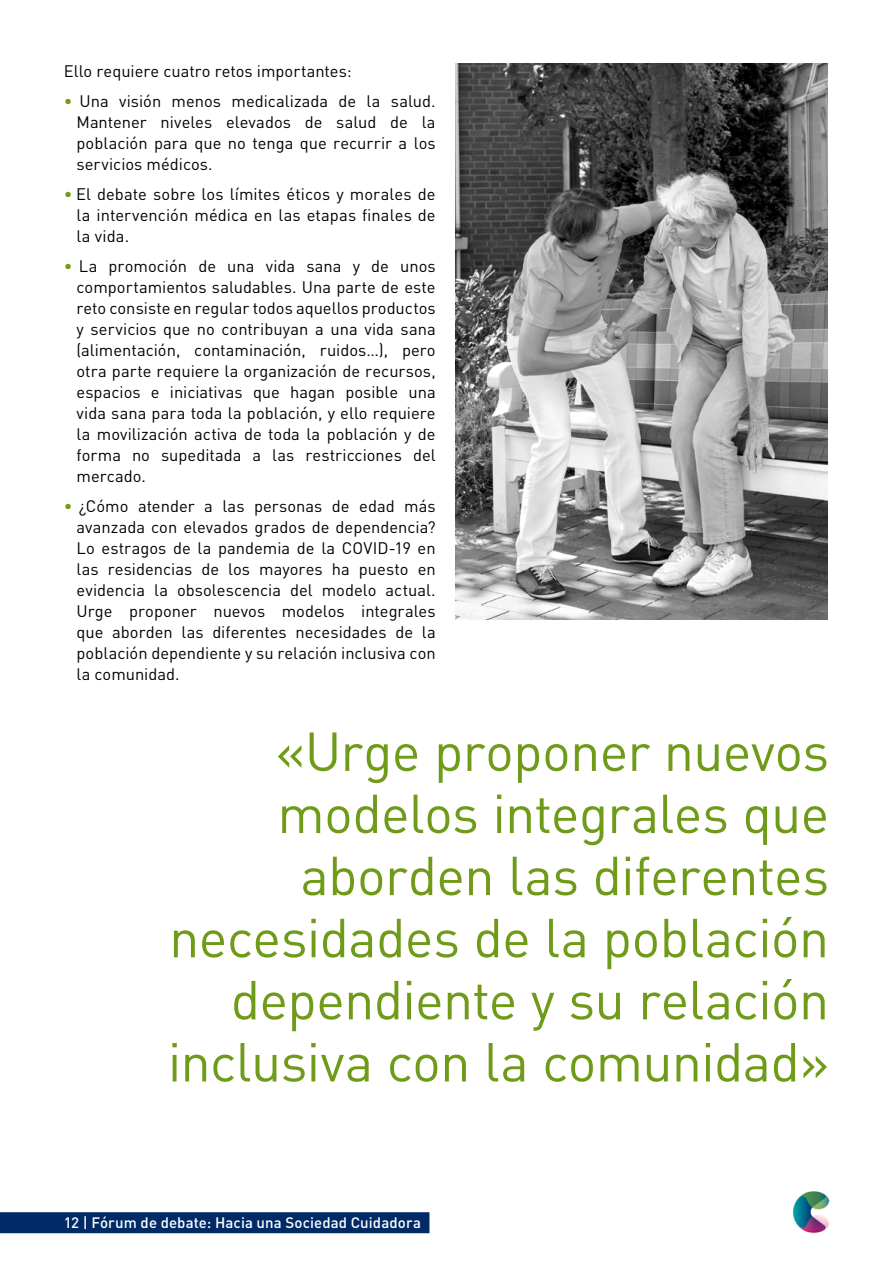
<style>
.page{position:relative;width:893px;height:1263px;background:#fff}
.page>*{position:absolute;margin:0;border:0;box-sizing:border-box;transform-origin:0 0}
.t1{font:54px/62.1px "DIN Pro";letter-spacing:-.015em;color:#6f9b19;text-align:right}
.t2{font:16.5px/21px "DIN Pro";color:#000;text-align:justify}
.t3{font:500 15px "DIN Pro";letter-spacing:.005em;color:#fff}
.s1{color:#6f9b19}
</style>
<div class="page">
<img style="left:793px;top:1191px;width:37px;height:42px">
<div style="left:0;top:1212px;width:429px;height:21px;background:#002b67"></div>
<img style="left:455px;top:64px;width:373px;height:555px">
<p class="t2" style="left:64px;top:60px;width:289px">Ello requiere cuatro retos importantes:</p>
<p class="t2" style="left:77px;top:90px;width:361px;text-indent:-13px"><span class="s1">•</span> Una visión menos medicalizada de la salud.<br>Mantener niveles elevados de salud de la población para que no tenga que recurrir a los servicios médicos.</p>
<p class="t2" style="left:77px;top:183px;width:361px;text-indent:-13px"><span class="s1">•</span> El debate sobre los límites éticos y morales de la intervención médica en las etapas finales de la vida.</p>
<p class="t2" style="left:77px;top:255px;width:361px;text-indent:-13px"><span class="s1">•</span> La promoción de una vida sana y de unos comportamientos saludables. Una parte de este reto consiste en regular todos aquellos productos y servicios que no contribuyan a una vida sana (alimentación, contaminación, ruidos…), pero otra parte requiere la organización de recursos, espacios e iniciativas que hagan posible una vida sana para toda la población, y ello requiere la movilización activa de toda la población y de forma no supeditada a las restricciones del mercado.</p>
<p class="t2" style="left:77px;top:495px;width:361px;text-indent:-13px"><span class="s1">•</span> ¿Cómo atender a las personas de edad más avanzada con elevados grados de dependencia?<br>Lo estragos de la pandemia de la COVID-19 en las residencias de los mayores ha puesto en evidencia la obsolescencia del modelo actual.<br>Urge proponer nuevos modelos integrales que aborden las diferentes necesidades de la población dependiente y su relación inclusiva con la comunidad.</p>
<h1 class="t1" style="left:168px;top:718px;width:663px">«Urge proponer nuevos modelos integrales que aborden las diferentes necesidades de la población dependiente y su relación inclusiva con la comunidad»</h1>
<p class="t3" style="left:64px;top:1212px;width:359px">12 | Fórum de debate: Hacia una Sociedad Cuidadora</p>
</div>
